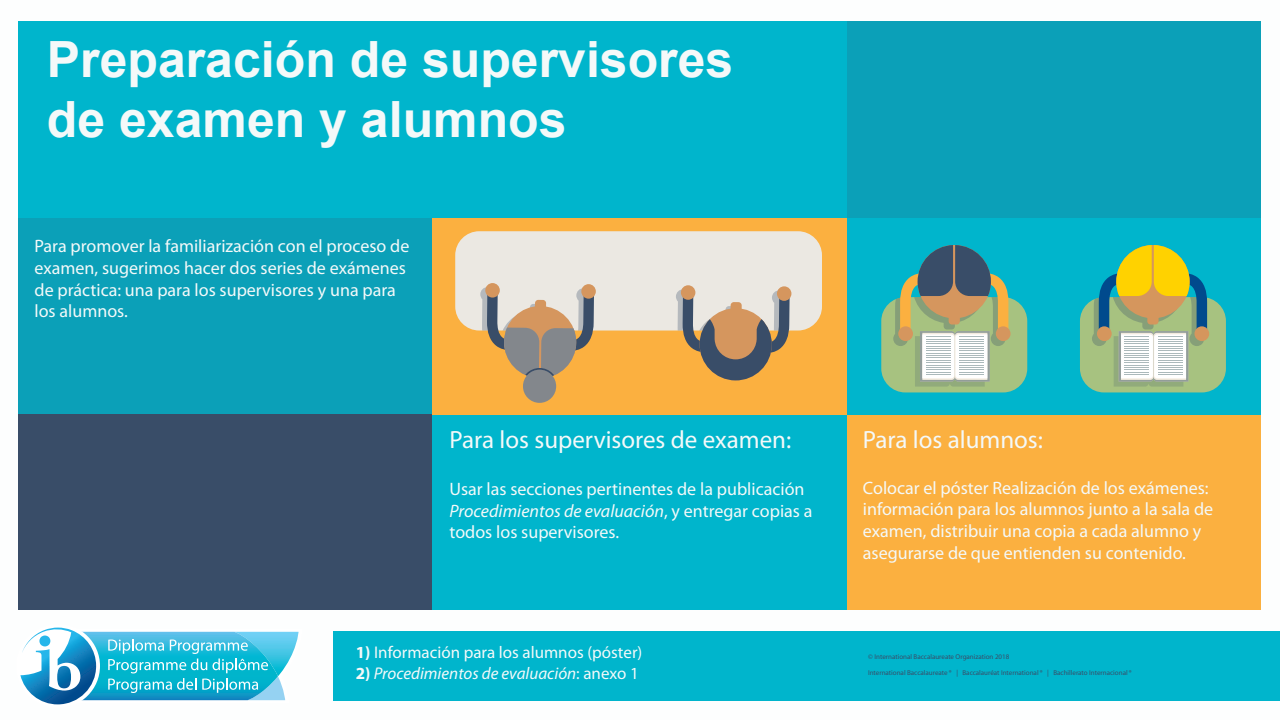
<style>
.page{position:relative;width:1280px;height:720px;background:#fff}
.page>*{position:absolute;margin:0;border:0;box-sizing:border-box;transform-origin:0 0}
.t1{font:700 50px/60px "Arial";color:#f4f9f9}
.t2{font:25px "Myriad Pro";color:#f4f9f9}
.t3{font:18px/21.6px "Myriad Pro";color:#f4f9f9}
.t4{font:17px "Myriad Pro";color:#f4f9f9}
.t5{font:italic 17px "Myriad Pro";color:#f4f9f9}
.t6{font:7px "Myriad Pro";color:#394d68}
.s1{font-style:italic}
.s2{font-weight:700}
.s3{font-weight:700;font-style:normal}
.s4{font-style:normal}
</style>
<div class="page">
<div style="left:333px;top:631px;width:947px;height:70px;background:#00b5cc"></div>
<div style="left:18px;top:217px;width:415px;height:198px;background:#0ba0b8"></div>
<div style="left:846px;top:413px;width:415px;height:197px;background:#fbb040"></div>
<div style="left:846px;top:174px;width:415px;height:241px;background:#00b5cc"></div>
<div style="left:881px;top:297px;width:146px;height:95px;background:#a7c280;border-radius:24px"></div>
<svg style="left:996px;top:326px;width:15px;height:15px"></svg>
<svg style="left:893px;top:245px;width:115px;height:142px"></svg>
<div style="left:1080px;top:297px;width:146px;height:95px;background:#a7c280;border-radius:24px"></div>
<div style="left:1194px;top:326px;width:15px;height:15px;background:#d5965d;border-radius:50%"></div>
<svg style="left:1092px;top:245px;width:115px;height:142px"></svg>
<div style="left:18px;top:415px;width:415px;height:195px;background:#394d68"></div>
<div style="left:432px;top:413px;width:415px;height:197px;background:#00b5cc"></div>
<div style="left:432px;top:154px;width:415px;height:261px;background:#fbb040"></div>
<div style="left:455px;top:231px;width:367px;height:100px;background:#ebe8e2;border-radius:24px"></div>
<svg style="left:485px;top:283px;width:15px;height:15px"></svg>
<svg style="left:581px;top:284px;width:15px;height:15px"></svg>
<div style="left:681px;top:285px;width:14px;height:15px;background:#d5965e;border-radius:50%"></div>
<svg style="left:777px;top:286px;width:14px;height:15px"></svg>
<svg style="left:676px;top:289px;width:122px;height:92px"></svg>
<svg style="left:480px;top:287px;width:114px;height:101px"></svg>
<div style="left:523px;top:370px;width:33px;height:33px;background:#83878c;border-radius:50%"></div>
<div style="left:18px;top:22px;width:415px;height:196px;background:#00b5cc"></div>
<div style="left:846px;top:22px;width:415px;height:196px;background:#0ba0b8"></div>
<div style="left:432px;top:22px;width:415px;height:196px;background:#00b5cc"></div>
<svg style="left:20px;top:627px;width:279px;height:78px"></svg>
<h1 class="t1" style="left:37px;top:30px;width:907px">Preparing invigilators and candidates.</h1>
<h1 class="t1" style="left:47px;top:31px;width:688px">Preparación de supervisores de examen y alumnos</h1>
<p class="t3" style="left:35px;top:236px;width:376px">Para promover la familiarización con el proceso de examen, sugerimos hacer dos series de exámenes de práctica: una para los supervisores y una para los alumnos.</p>
<h2 class="t2" style="left:450px;top:426px;width:343px">Para los supervisores de examen:</h2>
<p class="t3" style="left:450px;top:479px;width:364px">Usar las secciones pertinentes de la publicación<br><span class="s1">Procedimientos de evaluación</span>, y entregar copias a todos los supervisores.</p>
<p class="t4" style="left:356px;top:643px;width:288px"><span class="s2">1)</span> Información para los alumnos (póster)</p>
<p class="t5" style="left:356px;top:662px;width:284px"><span class="s3">2)</span> Procedimientos de evaluación<span class="s4">: anexo 1</span></p>
<h2 class="t2" style="left:863px;top:426px;width:182px">Para los alumnos:</h2>
<p class="t3" style="left:863px;top:477px;width:352px">Colocar el póster Realización de los exámenes: información para los alumnos junto a la sala de examen, distribuir una copia a cada alumno y asegurarse de que entienden su contenido.</p>
<p class="t6" style="left:868px;top:653px;width:143px">© International Baccalaureate Organization 2018</p>
<p class="t6" style="left:868px;top:669px;width:265px">International Baccalaureate ® | Baccalauréat International ® | Bachillerato Internacional ®</p>
</div>
